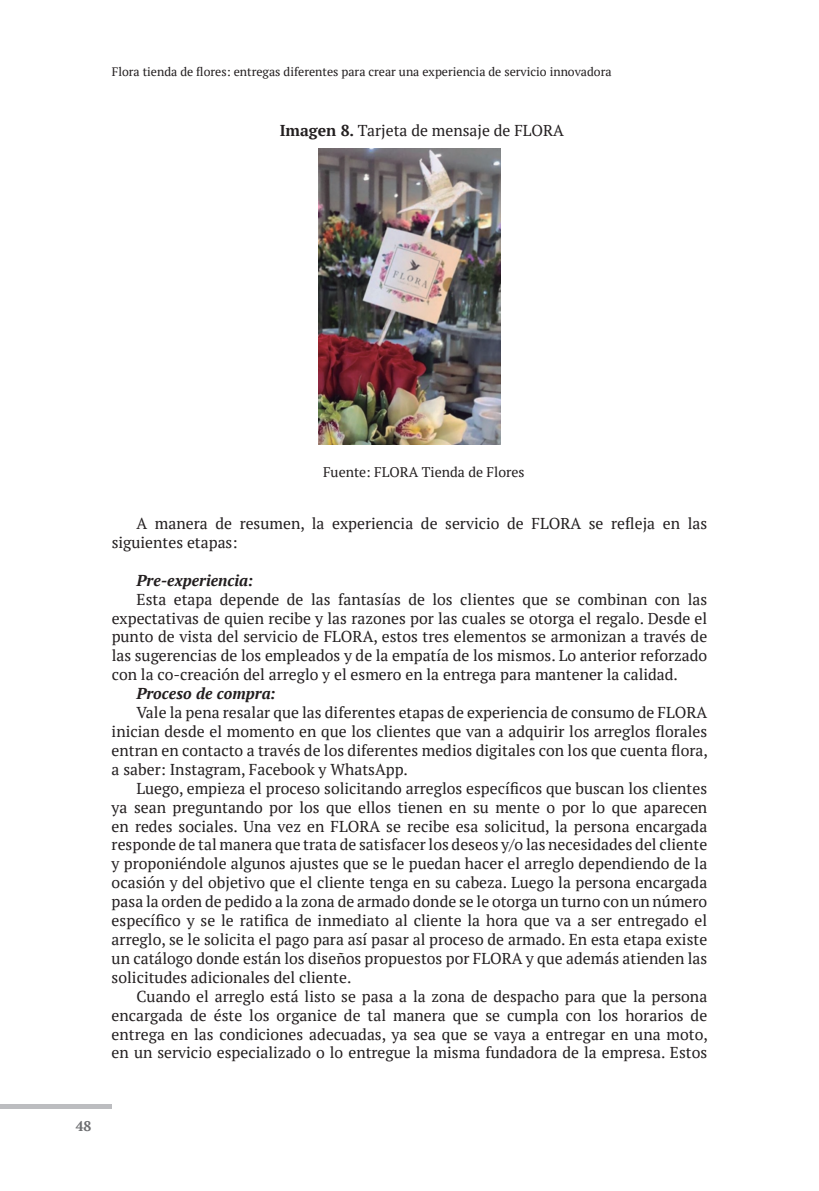
<style>
.page{position:relative;width:819px;height:1191px;background:#fff}
.page>*{position:absolute;margin:0;border:0;box-sizing:border-box;transform-origin:0 0}
.t1{font:15.75px/18.9px "PT Serif";color:#231f20;text-align:justify}
.t2{font:italic 700 15.75px "PT Serif";color:#231f20}
.t3{font:14px "PT Serif";color:#231f20}
.t4{font:700 14px "PT Serif";color:#6c6d70}
.t5{font:12.25px "PT Serif";color:#231f20}
.s1{font-weight:700}
</style>
<div class="page">
<div style="left:0;top:1104px;width:112px;height:5px;background:#bcbdc0"></div>
<img style="left:318px;top:148px;width:182px;height:296px">
<p class="t5" style="left:112px;top:64px;width:501px">Flora tienda de flores: entregas diferentes para crear una experiencia de servicio innovadora</p>
<p class="t1" style="left:280px;top:121px;width:286px"><span class="s1">Imagen 8.</span> Tarjeta de mensaje de FLORA</p>
<p class="t3" style="left:323px;top:462px;width:203px">Fuente: FLORA Tienda de Flores</p>
<p class="t1" style="left:112px;top:514px;width:597px;text-indent:25px">A manera de resumen, la experiencia de servicio de FLORA se refleja en las siguientes etapas:</p>
<p class="t2" style="left:136px;top:570px;width:119px">Pre-experiencia:</p>
<p class="t1" style="left:112px;top:589px;width:597px;text-indent:25px">Esta etapa depende de las fantasías de los clientes que se combinan con las expectativas de quien recibe y las razones por las cuales se otorga el regalo. Desde el punto de vista del servicio de FLORA, estos tres elementos se armonizan a través de las sugerencias de los empleados y de la empatía de los mismos. Lo anterior reforzado con la co-creación del arreglo y el esmero en la entrega para mantener la calidad.</p>
<p class="t2" style="left:136px;top:683px;width:141px">Proceso de compra:</p>
<p class="t1" style="left:112px;top:703px;width:597px;text-indent:25px">Vale la pena resalar que las diferentes etapas de experiencia de consumo de FLORA inician desde el momento en que los clientes que van a adquirir los arreglos florales entran en contacto a través de los diferentes medios digitales con los que cuenta flora, a saber: Instagram, Facebook y WhatsApp.</p>
<p class="t1" style="left:112px;top:778px;width:597px;text-indent:25px">Luego, empieza el proceso solicitando arreglos específicos que buscan los clientes ya sean preguntando por los que ellos tienen en su mente o por lo que aparecen en redes sociales. Una vez en FLORA se recibe esa solicitud, la persona encargada responde de tal manera que trata de satisfacer los deseos y/o las necesidades del cliente y proponiéndole algunos ajustes que se le puedan hacer el arreglo dependiendo de la ocasión y del objetivo que el cliente tenga en su cabeza. Luego la persona encargada pasa la orden de pedido a la zona de armado donde se le otorga un turno con un número específico y se le ratifica de inmediato al cliente la hora que va a ser entregado el arreglo, se le solicita el pago para así pasar al proceso de armado. En esta etapa existe un catálogo donde están los diseños propuestos por FLORA y que además atienden las solicitudes adicionales del cliente.</p>
<p class="t1" style="left:112px;top:986px;width:597px;text-indent:25px">Cuando el arreglo está listo se pasa a la zona de despacho para que la persona encargada de éste los organice de tal manera que se cumpla con los horarios de entrega en las condiciones adecuadas, ya sea que se vaya a entregar en una moto, en un servicio especializado o lo entregue la misma fundadora de la empresa. Estos</p>
<p class="t4" style="left:76px;top:1116px;width:17px">48</p>
</div>
